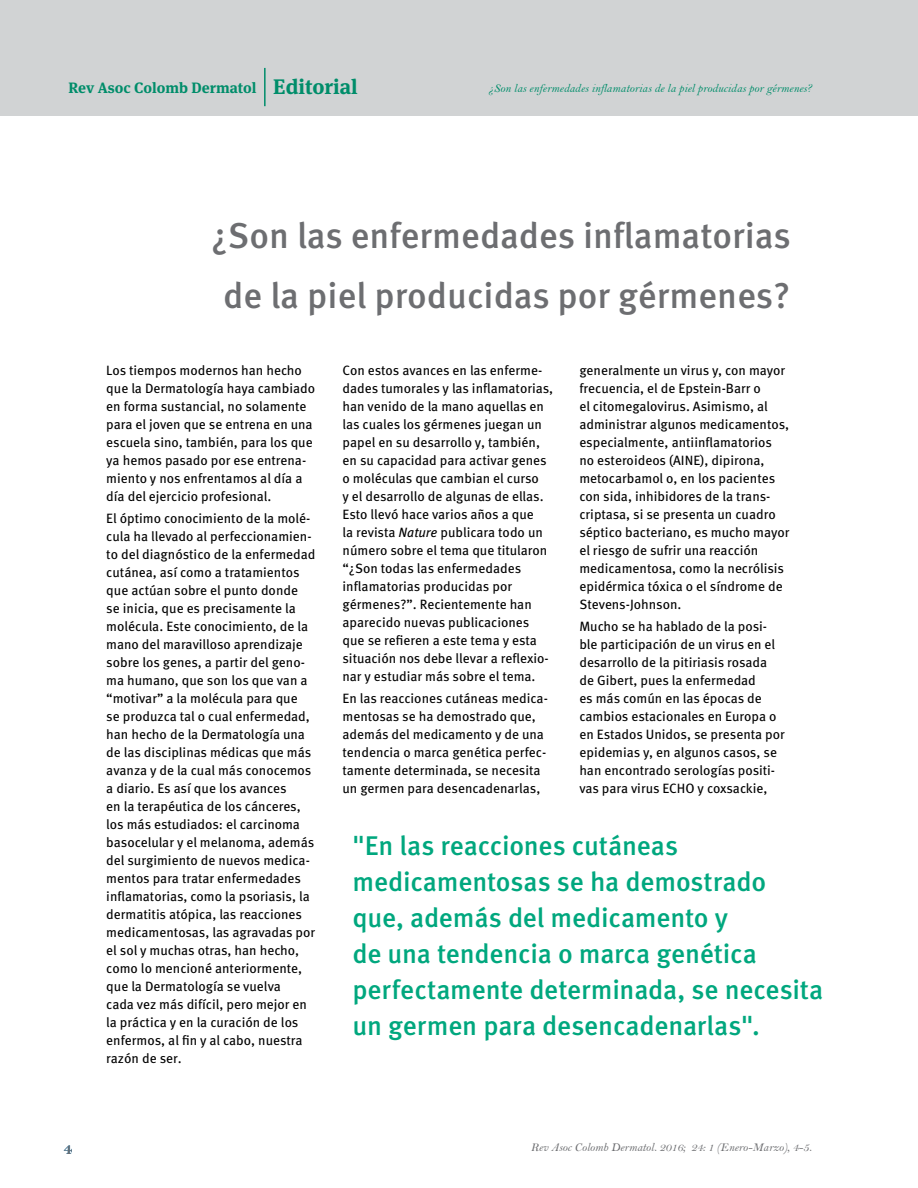
<style>
.page{position:relative;width:918px;height:1188px;background:#fff}
.page>*{position:absolute;margin:0;border:0;box-sizing:border-box;transform-origin:0 0}
.t1{font:500 36px/60px "Meta Pro";color:#6d6e71;text-align:center}
.t2{font:500 27px/36px "Meta Pro";letter-spacing:-.01em;color:#00a77e}
.t3{font:16.5px "Bell MT Bold";color:#6d6e71}
.t4{font:700 15px "Meta Serif OT";color:#008d6a}
.t5{font:13.5px/18px "Meta Pro";color:#000}
.t6{font:12px "Bell MT Italic";color:#008d6a}
.t7{font:12px "Bell MT Italic";color:#6d6e71}
.s1{font-size:21px}
.s2{font-style:italic}
</style>
<div class="page">
<div style="left:0;top:0;width:918px;height:115px;background:#d1d3d4"></div>
<hr style="left:264px;top:68px;width:2px;height:38px;background:#008d6a">
<p class="t4" style="left:68px;top:79px;width:291px">Rev Asoc Colomb Dermatol <span class="s1">Editorial</span></p>
<p class="t6" style="left:489px;top:82px;width:324px">¿Son las enfermedades inflamatorias de la piel producidas por gérmenes?</p>
<h1 class="t1" style="left:211px;top:207px;width:581px">¿Son las enfermedades inflamatorias de la piel producidas por gérmenes?</h1>
<p class="t3" style="left:64px;top:1138px;width:10px">4</p>
<p class="t5" style="left:106px;top:362px;width:210px">Los tiempos modernos han hecho que la Dermatología haya cambiado en forma sustancial, no solamente para el joven que se entrena en una escuela sino, también, para los que ya hemos pasado por ese entrena&shy;miento y nos enfrentamos al día a día del ejercicio profesional.</p>
<p class="t5" style="left:106px;top:510px;width:211px">El óptimo conocimiento de la molé&shy;cula ha llevado al perfeccionamien&shy;to del diagnóstico de la enfermedad cutánea, así como a tratamientos que actúan sobre el punto donde<br>se inicia, que es precisamente la molécula. Este conocimiento, de la mano del maravilloso aprendizaje sobre los genes, a partir del geno&shy;ma humano, que son los que van a “motivar” a la molécula para que<br>se produzca tal o cual enfermedad, han hecho de la Dermatología una de las disciplinas médicas que más avanza y de la cual más conocemos a diario. Es así que los avances<br>en la terapéutica de los cánceres, los más estudiados: el carcinoma basocelular y el melanoma, además del surgimiento de nuevos medica&shy;mentos para tratar enfermedades inflamatorias, como la psoriasis, la dermatitis atópica, las reacciones medicamentosas, las agravadas por el sol y muchas otras, han hecho, como lo mencioné anteriormente, que la Dermatología se vuelva<br>cada vez más difícil, pero mejor en la práctica y en la curación de los enfermos, al fin y al cabo, nuestra razón de ser.</p>
<p class="t5" style="left:343px;top:362px;width:212px">Con estos avances en las enferme&shy;dades tumorales y las inflamatorias, han venido de la mano aquellas en las cuales los gérmenes juegan un papel en su desarrollo y, también, en su capacidad para activar genes o moléculas que cambian el curso<br>y el desarrollo de algunas de ellas.<br>Esto llevó hace varios años a que<br>la revista <span class="s2">Nature</span> publicara todo un número sobre el tema que titularon “¿Son todas las enfermedades inflamatorias producidas por gérmenes?”. Recientemente han aparecido nuevas publicaciones que se refieren a este tema y esta situación nos debe llevar a reflexio&shy;nar y estudiar más sobre el tema.</p>
<p class="t5" style="left:343px;top:690px;width:207px">En las reacciones cutáneas medica&shy;mentosas se ha demostrado que, además del medicamento y de una tendencia o marca genética perfec&shy;tamente determinada, se necesita un germen para desencadenarlas,</p>
<p class="t5" style="left:579px;top:361px;width:212px">generalmente un virus y, con mayor frecuencia, el de Epstein-Barr o<br>el citomegalovirus. Asimismo, al administrar algunos medicamentos, especialmente, antiinflamatorios no esteroideos (AINE), dipirona, metocarbamol o, en los pacientes con sida, inhibidores de la trans&shy;criptasa, si se presenta un cuadro séptico bacteriano, es mucho mayor el riesgo de sufrir una reacción medicamentosa, como la necrólisis epidérmica tóxica o el síndrome de Stevens-Johnson.</p>
<p class="t5" style="left:579px;top:618px;width:207px">Mucho se ha hablado de la posi&shy;ble participación de un virus en el desarrollo de la pitiriasis rosada de Gibert, pues la enfermedad<br>es más común en las épocas de cambios estacionales en Europa o en Estados Unidos, se presenta por epidemias y, en algunos casos, se han encontrado serologías positi&shy;vas para virus ECHO y coxsackie,</p>
<h2 class="t2" style="left:352px;top:829px;width:472px">"En las reacciones cutáneas medicamentosas se ha demostrado que, además del medicamento y<br>de una tendencia o marca genética perfectamente determinada, se necesita un germen para desencadenarlas".</h2>
<p class="t7" style="left:531px;top:1140px;width:282px">Rev Asoc Colomb Dermatol. 2016; 24: 1 (Enero-Marzo), 4-5.</p>
</div>
